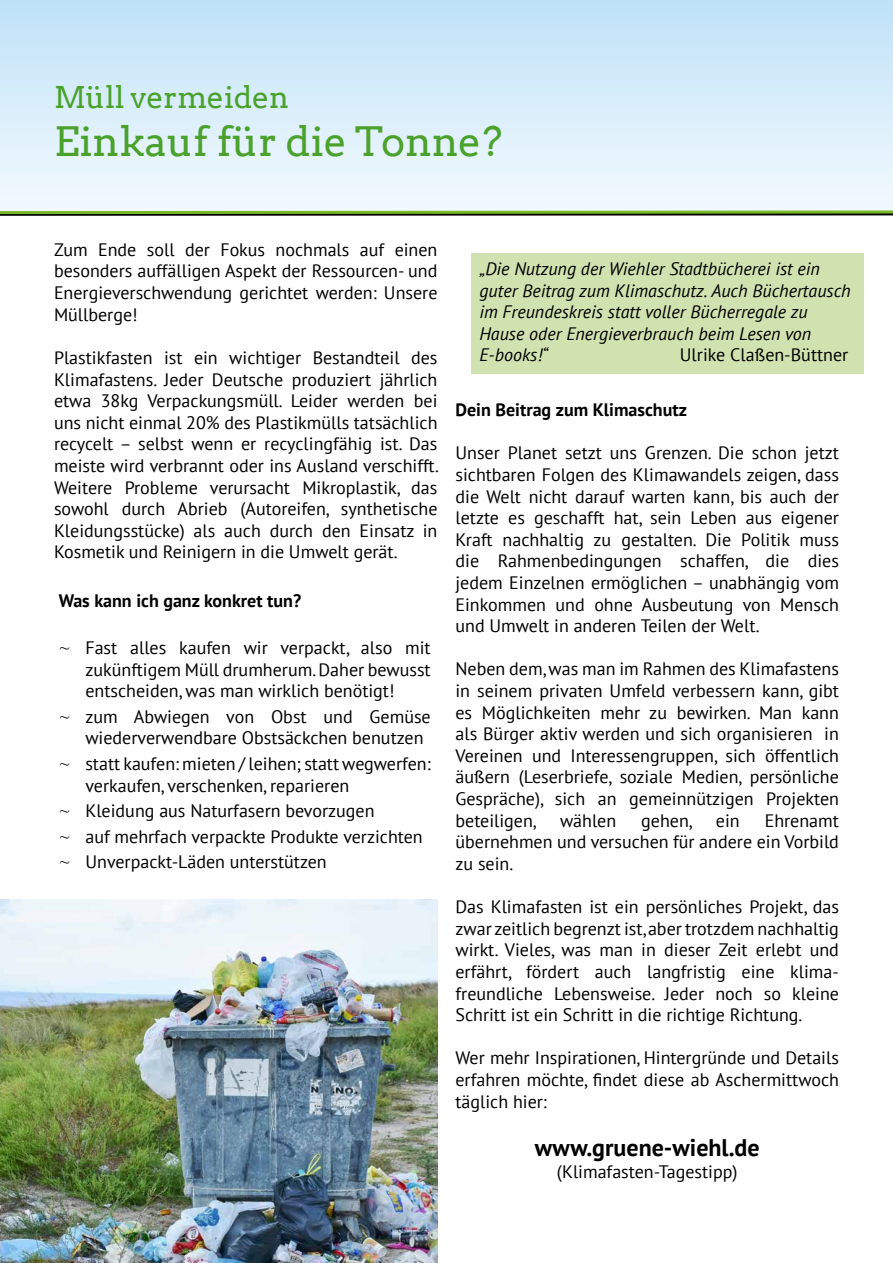
<style>
.page{position:relative;width:893px;height:1263px;background:#fff}
.page>*{position:absolute;margin:0;border:0;box-sizing:border-box;transform-origin:0 0}
.t1{font:40.5px "Arvo";color:#4aa22d}
.t2{font:30px "Arvo";color:#4aa22d}
.t3{font:700 24px "PT Sans";color:#000}
.t4{font:18px/21.6px "PT Sans";color:#000;text-align:justify}
.t5{font:italic 18px/21.6px "PT Sans";color:#000}
.t6{font:700 18px "PT Sans";color:#000}
.s1{font-family:"Times New Roman"}
</style>
<div class="page">
<img style="left:0;top:900px;width:437px;height:363px">
<div style="left:471px;top:253px;width:392px;height:120px;background:#d0e2b0"></div>
<div style="left:0;top:0;width:893px;height:214px;background:linear-gradient(to bottom,#bee2f8,#f4fafd)"></div>
<svg style="left:0;top:209px;width:893px;height:7px"></svg>
<h2 class="t2" style="left:54px;top:77px;width:237px">Müll vermeiden</h2>
<h1 class="t1" style="left:54px;top:115px;width:450px">Einkauf für die Tonne?</h1>
<p class="t4" style="left:54px;top:238px;width:385px">Zum Ende soll der Fokus nochmals auf einen besonders auffälligen Aspekt der Ressourcen- und Energieverschwendung gerichtet werden: Unsere Müllberge!</p>
<p class="t4" style="left:54px;top:346px;width:386px">Plastikfasten ist ein wichtiger Bestandteil des Klimafastens. Jeder Deutsche produziert jährlich etwa 38kg Verpackungsmüll. Leider werden bei uns nicht einmal 20% des Plastikmülls tatsächlich recycelt – selbst wenn er recyclingfähig ist. Das meiste wird verbrannt oder ins Ausland verschifft.<br>Weitere Probleme verursacht Mikroplastik, das sowohl durch Abrieb (Autoreifen, synthetische Kleidungsstücke) als auch durch den Einsatz in Kosmetik und Reinigern in die Umwelt gerät.</p>
<p class="t6" style="left:59px;top:589px;width:244px">Was kann ich ganz konkret tun?</p>
<p class="t4" style="left:85px;top:636px;width:347px;text-indent:-25px"><span class="s1">~</span> Fast alles kaufen wir verpackt, also mit zukünftigem Müll drumherum. Daher bewusst entscheiden, was man wirklich benötigt!</p>
<p class="t4" style="left:85px;top:705px;width:347px;text-indent:-25px"><span class="s1">~</span> zum Abwiegen von Obst und Gemüse wiederverwendbare Obstsäckchen benutzen</p>
<p class="t4" style="left:85px;top:752px;width:347px;text-indent:-25px"><span class="s1">~</span> statt kaufen: mieten / leihen; statt wegwerfen: verkaufen, verschenken, reparieren</p>
<p class="t4" style="left:60px;top:797px;width:364px;line-height:25.5px;text-align:left"><span class="s1">~</span> Kleidung aus Naturfasern bevorzugen<br><span class="s1">~</span> auf mehrfach verpackte Produkte verzichten <span class="s1">~</span> Unverpackt-Läden unterstützen</p>
<p class="t5" style="left:479px;top:257px;width:373px">„Die Nutzung der Wiehler Stadtbücherei ist ein guter Beitrag zum Klimaschutz. Auch Büchertausch im Freundeskreis statt voller Bücherregale zu Hause oder Energieverbrauch beim Lesen von E-books!“</p>
<p class="t4" style="left:680px;top:344px;width:170px">Ulrike Claßen-Büttner</p>
<p class="t6" style="left:455px;top:398px;width:233px">Dein Beitrag zum Klimaschutz</p>
<p class="t4" style="left:455px;top:442px;width:385px">Unser Planet setzt uns Grenzen. Die schon jetzt sichtbaren Folgen des Klimawandels zeigen, dass die Welt nicht darauf warten kann, bis auch der letzte es geschafft hat, sein Leben aus eigener Kraft nachhaltig zu gestalten. Die Politik muss die Rahmenbedingungen schaffen, die dies jedem Einzelnen ermöglichen – unabhängig vom Einkommen und ohne Ausbeutung von Mensch und Umwelt in anderen Teilen der Welt.</p>
<p class="t4" style="left:455px;top:658px;width:385px">Neben dem, was man im Rahmen des Klimafastens in seinem privaten Umfeld verbessern kann, gibt es Möglichkeiten mehr zu bewirken. Man kann als Bürger aktiv werden und sich organisieren in Vereinen und Interessengruppen, sich öffentlich äußern (Leserbriefe, soziale Medien, persönliche Gespräche), sich an gemeinnützigen Projekten beteiligen,</p>
<p class="t4" style="left:560px;top:809px;width:58px">wählen</p>
<p class="t4" style="left:641px;top:809px;width:53px">gehen,</p>
<p class="t4" style="left:716px;top:809px;width:25px">ein</p>
<p class="t4" style="left:455px;top:809px;width:385px;text-indent:309px">Ehrenamt übernehmen und versuchen für andere ein Vorbild zu sein.</p>
<p class="t4" style="left:455px;top:895px;width:385px">Das Klimafasten ist ein persönliches Projekt, das zwar zeitlich begrenzt ist, aber trotzdem nachhaltig wirkt. Vieles, was man in dieser Zeit erlebt und erfährt, fördert auch langfristig eine klima&shy;freundliche Lebensweise. Jeder noch so kleine Schritt ist ein Schritt in die richtige Richtung.</p>
<p class="t4" style="left:455px;top:1047px;width:385px">Wer mehr Inspirationen, Hintergründe und Details erfahren möchte, findet diese ab Aschermittwoch täglich hier:</p>
<h3 class="t3" style="left:535px;top:1132px;width:226px">www.gruene-wiehl.de</h3>
<p class="t4" style="left:557px;top:1160px;width:182px">(Klimafasten-Tagestipp)</p>
</div>
